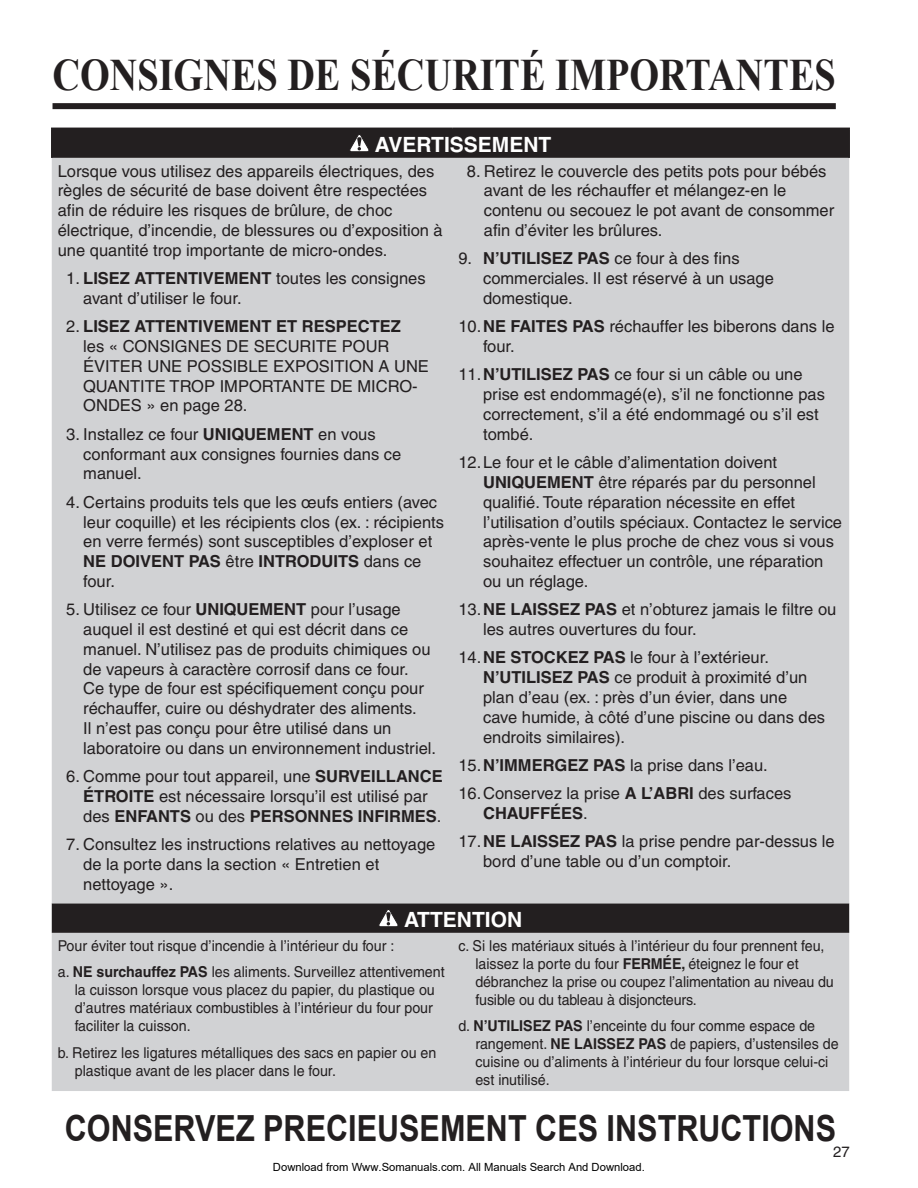
<style>
.page{position:relative;width:918px;height:1188px;background:#fff}
.page>*{position:absolute;margin:0;border:0;box-sizing:border-box;transform-origin:0 0}
.t1{font:700 45px "Times New Roman";color:#231f20;scale:.85 1}
.t2{font:700 36px "Arial";color:#231f20;scale:.85 1}
.t3{font:700 21px "Helvetica";color:#fff}
.t4{font:16.5px/19.8px "Helvetica";color:#231f20}
.t5{font:15px/18px "Helvetica";color:#231f20;scale:.95 1}
.t6{font:15px "Helvetica";color:#231f20}
.t7{font:11.25px "Arial";color:#000}
.s1{font-weight:700}
</style>
<div class="page">
<div style="left:53px;top:103px;width:783px;height:6px;background:#231f20"></div>
<div style="left:53px;top:129px;width:795px;height:29px;background:#231f20"></div>
<div style="left:52px;top:158px;width:797px;height:933px;background:#d1d2d4"></div>
<hr style="left:51px;top:128px;width:401px;height:1px;background:#231f20">
<hr style="left:51px;top:129px;width:2px;height:29px;background:#231f20">
<hr style="left:452px;top:128px;width:398px;height:1px;background:#231f20">
<hr style="left:848px;top:129px;width:2px;height:29px;background:#231f20">
<svg style="left:350px;top:134px;width:19px;height:18px"></svg>
<svg style="left:379px;top:909px;width:19px;height:18px"></svg>
<h1 class="t1" style="left:53px;top:44px;width:923px">CONSIGNES DE SÉCURITÉ IMPORTANTES</h1>
<p class="t3" style="left:375px;top:132px;width:178px">AVERTISSEMENT</p>
<p class="t4" style="left:58px;top:161px;width:387px">Lorsque vous utilisez des appareils électriques, des règles de sécurité de base doivent être respectées afin de réduire les risques de brûlure, de choc électrique, d’incendie, de blessures ou d’exposition à une quantité trop importante de micro-ondes.</p>
<p class="t4" style="left:83px;top:268px;width:344px;text-indent:-17px">1. <span class="s1">LISEZ ATTENTIVEMENT</span> toutes les consignes avant d’utiliser le four.</p>
<p class="t4" style="left:83px;top:317px;width:347px;text-indent:-17px">2. <span class="s1">LISEZ ATTENTIVEMENT ET RESPECTEZ<br></span>les « CONSIGNES DE SECURITE POUR<br>ÉVITER UNE POSSIBLE EXPOSITION A UNE<br>QUANTITE TROP IMPORTANTE DE MICRO-<br>ONDES » en page 28.</p>
<p class="t4" style="left:83px;top:424px;width:320px;text-indent:-17px">3. Installez ce four <span class="s1">UNIQUEMENT</span> en vous conformant aux consignes fournies dans ce manuel.</p>
<p class="t4" style="left:83px;top:492px;width:362px;text-indent:-17px">4. Certains produits tels que les œufs entiers (avec leur coquille) et les récipients clos (ex. : récipients en verre fermés) sont susceptibles d’exploser et <span class="s1">NE DOIVENT PAS</span> être <span class="s1">INTRODUITS</span> dans ce four.</p>
<p class="t4" style="left:83px;top:599px;width:354px;text-indent:-17px">5. Utilisez ce four <span class="s1">UNIQUEMENT</span> pour l’usage auquel il est destiné et qui est décrit dans ce manuel. N’utilisez pas de produits chimiques ou de vapeurs à caractère corrosif dans ce four.<br>Ce type de four est spécifiquement conçu pour réchauffer, cuire ou déshydrater des aliments.<br>Il n’est pas conçu pour être utilisé dans un laboratoire ou dans un environnement industriel.</p>
<p class="t4" style="left:83px;top:766px;width:361px;text-indent:-17px">6. Comme pour tout appareil, une <span class="s1">SURVEILLANCE<br>ÉTROITE</span> est nécessaire lorsqu’il est utilisé par des <span class="s1">ENFANTS</span> ou des <span class="s1">PERSONNES INFIRMES</span>.</p>
<p class="t4" style="left:83px;top:834px;width:354px;text-indent:-17px">7. Consultez les instructions relatives au nettoyage de la porte dans la section « Entretien et nettoyage ».</p>
<p class="t4" style="left:484px;top:161px;width:352px;text-indent:-17px">8. Retirez le couvercle des petits pots pour bébés avant de les réchauffer et mélangez-en le contenu ou secouez le pot avant de consommer afin d’éviter les brûlures.</p>
<p class="t4" style="left:483px;top:249px;width:292px;text-indent:-25px">9. <span class="s1">N’UTILISEZ PAS</span> ce four à des fins commerciales. Il est réservé à un usage domestique.</p>
<p class="t4" style="left:483px;top:317px;width:353px;text-indent:-25px">10. <span class="s1">NE FAITES PAS</span> réchauffer les biberons dans le four.</p>
<p class="t4" style="left:483px;top:365px;width:343px;text-indent:-25px">11. <span class="s1">N’UTILISEZ PAS</span> ce four si un câble ou une prise est endommagé(e), s’il ne fonctionne pas correctement, s’il a été endommagé ou s’il est tombé.</p>
<p class="t4" style="left:483px;top:452px;width:360px;text-indent:-25px">12. Le four et le câble d’alimentation doivent <span class="s1">UNIQUEMENT</span> être réparés par du personnel qualifié. Toute réparation nécessite en effet l’utilisation d’outils spéciaux. Contactez le service après-vente le plus proche de chez vous si vous souhaitez effectuer un contrôle, une réparation ou un réglage.</p>
<p class="t4" style="left:483px;top:599px;width:355px;text-indent:-25px">13. <span class="s1">NE LAISSEZ PAS</span> et n’obturez jamais le filtre ou les autres ouvertures du four.</p>
<p class="t4" style="left:483px;top:648px;width:344px;text-indent:-25px">14. <span class="s1">NE STOCKEZ PAS</span> le four à l’extérieur.<br><span class="s1">N’UTILISEZ PAS</span> ce produit à proximité d’un plan d’eau (ex. : près d’un évier, dans une cave humide, à côté d’une piscine ou dans des endroits similaires).</p>
<p class="t4" style="left:458px;top:755px;width:311px">15. <span class="s1">N’IMMERGEZ PAS</span> la prise dans l’eau.</p>
<p class="t4" style="left:483px;top:783px;width:310px;text-indent:-25px">16. Conservez la prise <span class="s1">A L’ABRI</span> des surfaces<br><span class="s1">CHAUFFÉES</span>.</p>
<p class="t4" style="left:483px;top:831px;width:353px;text-indent:-25px">17. <span class="s1">NE LAISSEZ PAS</span> la prise pendre par-dessus le bord d’une table ou d’un comptoir.</p>
<p class="t3" style="left:404px;top:907px;width:120px">ATTENTION</p>
<p class="t5" style="left:58px;top:932px;width:409px;line-height:26.5px">Pour éviter tout risque d’incendie à l’intérieur du four :<br>a. <span class="s1">NE surchauffez PAS</span> les aliments. Surveillez attentivement</p>
<p class="t5" style="left:75px;top:981px;width:381px">la cuisson lorsque vous placez du papier, du plastique ou d’autres matériaux combustibles à l’intérieur du four pour faciliter la cuisson.</p>
<p class="t5" style="left:75px;top:1043px;width:382px;text-indent:-17px">b. Retirez les ligatures métalliques des sacs en papier ou en plastique avant de les placer dans le four.</p>
<p class="t5" style="left:475px;top:936px;width:379px;text-indent:-17px">c. Si les matériaux situés à l’intérieur du four prennent feu, laissez la porte du four <span class="s1">FERMÉE,</span> éteignez le four et débranchez la prise ou coupez l’alimentation au niveau du fusible ou du tableau à disjoncteurs.</p>
<p class="t5" style="left:475px;top:1017px;width:384px;text-indent:-17px">d. <span class="s1">N’UTILISEZ PAS</span> l’enceinte du four comme espace de rangement. <span class="s1">NE LAISSEZ PAS</span> de papiers, d’ustensiles de cuisine ou d’aliments à l’intérieur du four lorsque celui-ci est inutilisé.</p>
<h2 class="t2" style="left:65px;top:1105px;width:909px">CONSERVEZ PRECIEUSEMENT CES INSTRUCTIONS</h2>
<p class="t7" style="left:273px;top:1160px;width:373px">Download from Www.Somanuals.com. All Manuals Search And Download.</p>
<p class="t6" style="left:833px;top:1143px;width:18px">27</p>
</div>
